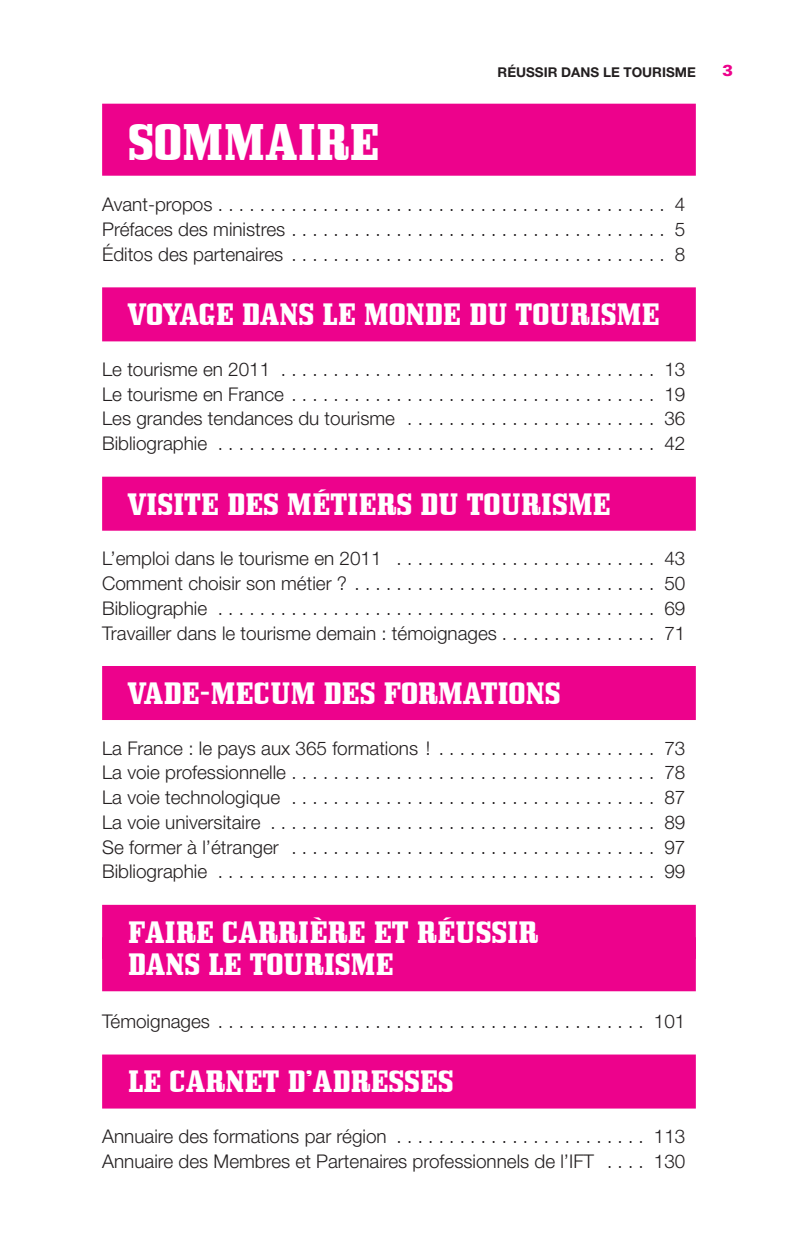
<style>
.page{position:relative;width:798px;height:1257px;background:#fff}
.page>*{position:absolute;margin:0;border:0;box-sizing:border-box;transform-origin:0 0}
.t1{font:45px "Bullpen";color:#fff}
.t2{font:27px/32.4px "Bullpen";color:#fff}
.t3{font:300 18.9px/24.8px "Helvetica Neue LT Std";color:#231f20;text-align:justify}
.t4{font:900 15.75px "Univers";color:#ed028c}
.t5{font:700 13.5px "Helvetica Neue";color:#231f20}
</style>
<div class="page">
<div style="left:102px;top:104px;width:593px;height:72px;background:#ed028c"></div>
<div style="left:102px;top:287px;width:593px;height:54px;background:#ed028c"></div>
<div style="left:102px;top:476px;width:593px;height:54px;background:#ed028c"></div>
<div style="left:102px;top:666px;width:593px;height:54px;background:#ed028c"></div>
<div style="left:102px;top:904px;width:593px;height:54px;background:#ed028c"></div>
<div style="left:102px;top:937px;width:593px;height:54px;background:#ed028c"></div>
<div style="left:102px;top:1054px;width:593px;height:54px;background:#ed028c"></div>
<p class="t5" style="left:497px;top:67px;width:200px">RÉUSSIR DANS LE TOURISME</p>
<p class="t4" style="left:722px;top:64px;width:12px">3</p>
<h1 class="t1" style="left:128px;top:115px;width:253px">SOMMAIRE</h1>
<p class="t3" style="left:102px;top:194px;width:584px">Avant-propos . . . . . . . . . . . . . . . . . . . . . . . . . . . . . . . . . . . . . . . . . . . 4<br>Préfaces des ministres . . . . . . . . . . . . . . . . . . . . . . . . . . . . . . . . . . . . 5<br>Éditos des partenaires . . . . . . . . . . . . . . . . . . . . . . . . . . . . . . . . . . . . 8</p>
<h2 class="t2" style="left:128px;top:299px;width:533px">VOYAGE DANS LE MONDE DU TOURISME</h2>
<p class="t3" style="left:102px;top:359px;width:584px">Le tourisme en 2011 . . . . . . . . . . . . . . . . . . . . . . . . . . . . . . . . . . . . 13<br>Le tourisme en France . . . . . . . . . . . . . . . . . . . . . . . . . . . . . . . . . . . 19<br>Les grandes tendances du tourisme . . . . . . . . . . . . . . . . . . . . . . . . 36<br>Bibliographie . . . . . . . . . . . . . . . . . . . . . . . . . . . . . . . . . . . . . . . . . . 42</p>
<h2 class="t2" style="left:128px;top:488px;width:484px">VISITE DES MÉTIERS DU TOURISME</h2>
<p class="t3" style="left:102px;top:548px;width:584px">L’emploi dans le tourisme en 2011 . . . . . . . . . . . . . . . . . . . . . . . . . 43<br>Comment choisir son métier ? . . . . . . . . . . . . . . . . . . . . . . . . . . . . . 50<br>Bibliographie . . . . . . . . . . . . . . . . . . . . . . . . . . . . . . . . . . . . . . . . . . 69<br>Travailler dans le tourisme demain : témoignages . . . . . . . . . . . . . . . 71</p>
<h2 class="t2" style="left:128px;top:677px;width:434px">VADE-MECUM DES FORMATIONS</h2>
<p class="t3" style="left:102px;top:737px;width:584px">La France : le pays aux 365 formations ! . . . . . . . . . . . . . . . . . . . . . 73<br>La voie professionnelle . . . . . . . . . . . . . . . . . . . . . . . . . . . . . . . . . . . 78<br>La voie technologique . . . . . . . . . . . . . . . . . . . . . . . . . . . . . . . . . . . 87<br>La voie universitaire . . . . . . . . . . . . . . . . . . . . . . . . . . . . . . . . . . . . . 89<br>Se former à l’étranger . . . . . . . . . . . . . . . . . . . . . . . . . . . . . . . . . . . 97<br>Bibliographie . . . . . . . . . . . . . . . . . . . . . . . . . . . . . . . . . . . . . . . . . . 99</p>
<h2 class="t2" style="left:128px;top:916px;width:412px">FAIRE CARRIÈRE ET RÉUSSIR<br>DANS LE TOURISME</h2>
<p class="t3" style="left:102px;top:1010px;width:584px">Témoignages . . . . . . . . . . . . . . . . . . . . . . . . . . . . . . . . . . . . . . . . . 101</p>
<h2 class="t2" style="left:128px;top:1065px;width:327px">LE CARNET D’ADRESSES</h2>
<p class="t3" style="left:102px;top:1125px;width:584px">Annuaire des formations par région . . . . . . . . . . . . . . . . . . . . . . . . 113<br>Annuaire des Membres et Partenaires professionnels de l’IFT . . . . 130</p>
</div>
